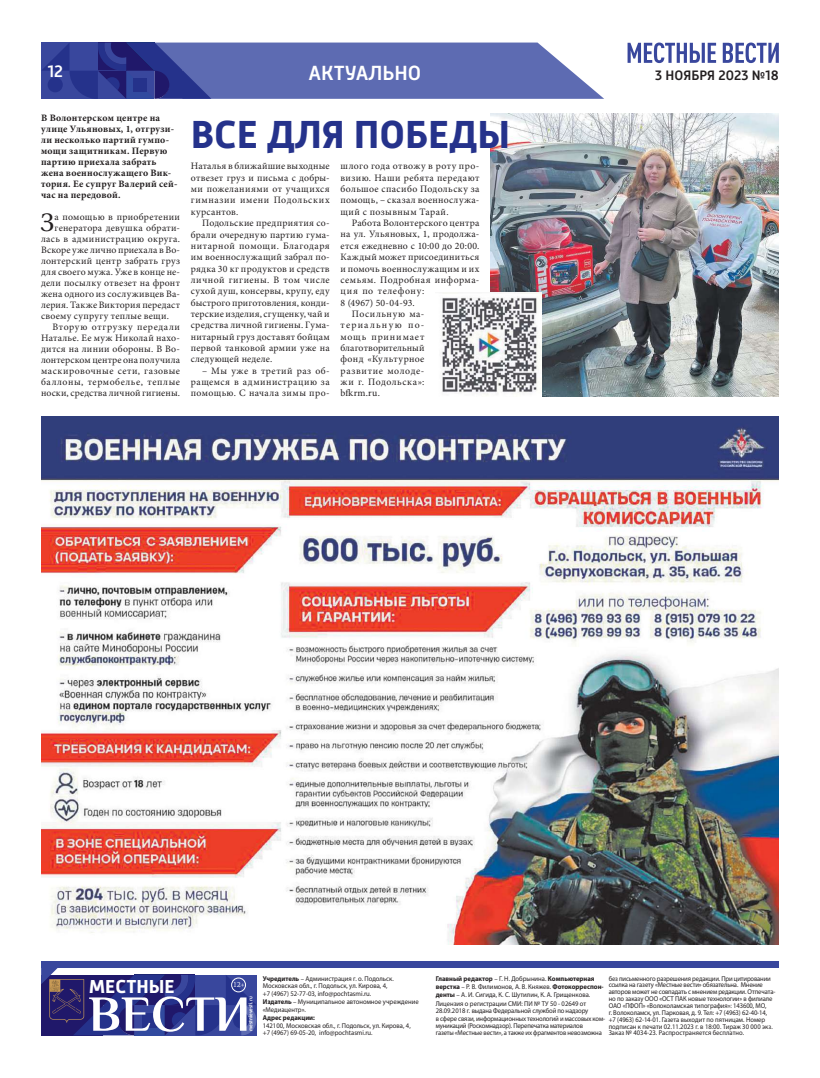
<style>
.page{position:relative;width:820px;height:1078px;background:#fff}
.page>*{position:absolute;margin:0;border:0;box-sizing:border-box;transform-origin:0 0}
.t1{font:700 50.4px "Philosopher";color:#fff}
.t2{font:700 40px "Russia";color:#25328b}
.t3{font:26.7px "Minion Pro";color:#231f20}
.t4{font:500 21px "Russia";color:#fff}
.t5{font:700 19.2px "Russia";color:#fff}
.t6{font:500 17px "Russia";color:#fff}
.t7{font:500 14px "Russia";color:#231f20}
.t8{font:9.8px/11.3px "Minion Pro";letter-spacing:.03em;color:#231f20;text-align:justify}
.t9{font:700 9.8px/11px "Minion Pro";letter-spacing:.025em;color:#231f20}
.t10{font:9.8px "Minion Pro";letter-spacing:.06em;color:#231f20}
.t11{font:9.8px "Minion Pro";letter-spacing:.01em;color:#231f20}
.t12{font:9.8px "Minion Pro";letter-spacing:.07em;color:#231f20}
.t13{font:9.8px "Minion Pro";letter-spacing:.055em;color:#231f20}
.t14{font:9.8px "Minion Pro";letter-spacing:.065em;color:#231f20}
.t15{font:9.8px "Minion Pro";letter-spacing:.125em;color:#231f20}
.t16{font:9.8px "Minion Pro";letter-spacing:.09em;color:#231f20}
.t17{font:7px/6.9px "Myriad Pro";letter-spacing:-.01em;color:#231f20;scale:.94 1}
.t18{font:7px/7.8px "Myriad Pro";letter-spacing:-.01em;color:#231f20;scale:.95 1}
.t19{font:700 7px "Myriad Pro";color:#231f20;scale:.95 1}
.t20{font:7px "PF Agora Serif Pro";color:#fff}
.t21{font:500 5.2px "Russia";color:#fff}
.s1{font-weight:700}
</style>
<div class="page">
<svg style="left:41px;top:43px;width:563px;height:56px;background:#5a66ad"></svg>
<svg style="left:722px;top:43px;width:56px;height:20px"></svg>
<svg style="left:627px;top:43px;width:88px;height:20px"></svg>
<img style="left:41px;top:416px;width:737px;height:528px">
<div style="left:41px;top:960px;width:737px;height:7px;background:#39479d"></div>
<svg style="left:41px;top:967px;width:215px;height:68px;background:#41458e"></svg>
<img style="left:490px;top:113px;width:288px;height:283px">
<img style="left:442px;top:292px;width:99px;height:104px">
<h3 class="t6" style="left:47px;top:64px;width:17px">12</h3>
<h3 class="t4" style="left:308px;top:64px;width:114px">АКТУАЛЬНО</h3>
<h3 class="t7" style="left:655px;top:70px;width:125px">3 НОЯБРЯ 2023 №18</h3>
<p class="t9" style="left:41px;top:112px;width:138px">В Волонтерском центре на улице Ульяновых, 1, отгрузи&shy;ли несколько партий гумпо&shy;мощи защитникам. Первую партию приехала забрать жена военнослужащего Вик&shy;тория. Ее супруг Валерий сей&shy;час на передовой.</p>
<h3 class="t3" style="left:40px;top:206px;width:15px">З</h3>
<p class="t8" style="left:55px;top:211px;width:127px">а помощью в приобретении</p>
<p class="t8" style="left:55px;top:222px;width:127px">генератора девушка обрати-</p>
<p class="t8" style="left:41px;top:233px;width:140px">лась в администрацию округа.</p>
<p class="t8" style="left:41px;top:244px;width:140px">Вскоре уже лично приехала в Во-</p>
<p class="t8" style="left:41px;top:255px;width:140px">лонтерский центр забрать груз</p>
<p class="t8" style="left:41px;top:266px;width:140px">для своего мужа. Уже в конце не-</p>
<p class="t8" style="left:41px;top:277px;width:140px">дели посылку отвезет на фронт</p>
<p class="t8" style="left:41px;top:288px;width:140px">жена одного из сослуживцев Ва-</p>
<p class="t8" style="left:41px;top:299px;width:140px">лерия. Также Виктория передаст</p>
<p class="t8" style="left:41px;top:310px;width:129px">своему супругу теплые вещи.</p>
<p class="t14" style="left:52px;top:321px;width:129px">Вторую отгрузку передали</p>
<p class="t8" style="left:41px;top:332px;width:140px">Наталье. Ее муж Николай нахо-</p>
<p class="t8" style="left:41px;top:343px;width:140px">дится на линии обороны. В Во-</p>
<p class="t11" style="left:41px;top:354px;width:140px">лонтерском центре она получила</p>
<p class="t13" style="left:41px;top:365px;width:140px">маскировочные сети, газовые</p>
<p class="t10" style="left:41px;top:376px;width:140px">баллоны, термобелье, теплые</p>
<p class="t8" style="left:41px;top:387px;width:140px">носки, средства личной гигиены.</p>
<h2 class="t2" style="left:191px;top:118px;width:321px">ВСЕ ДЛЯ ПОБЕДЫ</h2>
<p class="t8" style="left:191px;top:160px;width:140px">Наталья в ближайшие выходные отвезет груз и письма с добры&shy;ми пожеланиями от учащихся гимназии имени Подольских курсантов.</p>
<p class="t8" style="left:191px;top:217px;width:140px;text-indent:11px">Подольские предприятия со&shy;брали очередную партию гума&shy;нитарной помощи. Благодаря им военнослужащий забрал по&shy;рядка 30 кг продуктов и средств личной гигиены. В том числе сухой душ, консервы, крупу, еду быстрого приготовления, конди&shy;терские изделия, сгущенку, чай и средства личной гигиены. Гума&shy;нитарный груз доставят бойцам первой танковой армии уже на следующей неделе.</p>
<p class="t8" style="left:191px;top:364px;width:140px;text-indent:11px">– Мы уже в третий раз об&shy;ращемся в администрацию за помощью. С начала зимы про-</p>
<p class="t8" style="left:340px;top:160px;width:140px">шлого года отвожу в роту про&shy;визию. Наши ребята передают большое спасибо Подольску за помощь, – сказал военнослужа&shy;щий с позывным Тарай.</p>
<p class="t8" style="left:352px;top:217px;width:129px">Работа Волонтерского центра</p>
<p class="t8" style="left:340px;top:228px;width:140px">на ул. Ульяновых, 1, продолжа-</p>
<p class="t8" style="left:340px;top:240px;width:140px">ется ежедневно с 10:00 до 20:00.</p>
<p class="t8" style="left:340px;top:251px;width:140px">Каждый может присоединиться</p>
<p class="t8" style="left:340px;top:262px;width:140px">и помочь военнослужащим и их</p>
<p class="t8" style="left:340px;top:274px;width:140px">семьям. Подробная информа-</p>
<p class="t12" style="left:340px;top:285px;width:85px">ция по телефону:</p>
<p class="t8" style="left:340px;top:296px;width:76px">8 (4967) 50-04-93.</p>
<p class="t12" style="left:352px;top:308px;width:74px">Посильную ма-</p>
<p class="t15" style="left:340px;top:319px;width:85px">териальную по-</p>
<p class="t16" style="left:340px;top:330px;width:85px">мощь принимает</p>
<p class="t11" style="left:340px;top:342px;width:85px">благотворительный</p>
<p class="t8" style="left:340px;top:353px;width:85px">фонд «Культурное</p>
<p class="t10" style="left:340px;top:364px;width:85px">развитие молоде-</p>
<p class="t10" style="left:340px;top:376px;width:85px">жи г. Подольска»:</p>
<p class="t8" style="left:340px;top:387px;width:41px">bfkrm.ru.</p>
<h3 class="t5" style="left:89px;top:978px;width:87px">МЕСТНЫЕ</h3>
<h1 class="t1" style="left:88px;top:985px;width:163px">ВЕСТИ</h1>
<p class="t21" style="left:248px;top:1030px;width:36px;rotate:-90deg">mestnievesti.ru</p>
<p class="t20" style="left:233px;top:980px;width:13px">12+</p>
<p class="t18" style="left:262px;top:973px;width:166px"><span class="s1">Учредитель</span> – Администрация г. о. Подольск.<br>Московская обл., г. Подольск, ул. Кирова, 4,<br>+7 (4967) 52-77-03, info@pochtasmi.ru.<br><span class="s1">Издатель</span> – Муниципальное автономное учреждение «Медиацентр».</p>
<p class="t19" style="left:262px;top:1012px;width:56px">Адрес редакции:</p>
<p class="t18" style="left:262px;top:1020px;width:157px">142100, Московская обл., г. Подольск, ул. Кирова, 4, +7 (4967) 69-05-20, info@pochtasmi.ru.</p>
<p class="t17" style="left:608px;top:974px;width:179px">без письменного разрешения редакции. При цитировании ссылка на газету «Местные вести» обязательна. Мнение авторов может не совпадать с мнением редакции. Отпечата&shy;но по заказу ООО «ОСТ ПАК новые технологии» в филиале ОАО «ПФОП» «Волоколамская типография»: 143600, МО,<br>г. Волоколамск, ул. Парковая, д. 9. Тел: +7 (4963) 62-40-14, +7 (4963) 62-14-01. Газета выходит по пятницам. Номер подписан к печати 02.11.2023 г. в 18:00. Тираж 30 000 экз.<br>Заказ № 4034-23. Распространяется бесплатно.</p>
<p class="t18" style="left:435px;top:973px;width:178px;line-height:8.4px"><span class="s1">Главный редактор</span> – Г. Н. Добрынина. <span class="s1">Компьютерная верстка</span> – Р. В. Филимонов, А. В. Княжев. <span class="s1">Фотокорреспон&shy;денты</span> – А. И. Сигида, К. С. Шутилин, К. А. Грищенкова.<br>Лицензия о регистрации СМИ: ПИ № ТУ 50 - 02649 от</p>
<p class="t17" style="left:435px;top:1006px;width:182px;line-height:7.4px">28.09.2018 г. выдана Федеральной службой по надзору<br>в сфере связи, информационных технологий и массовых ком&shy;муникаций (Роскомнадзор). Перепечатка материалов<br>газеты «Местные вести», а также их фрагментов невозможна</p>
</div>
